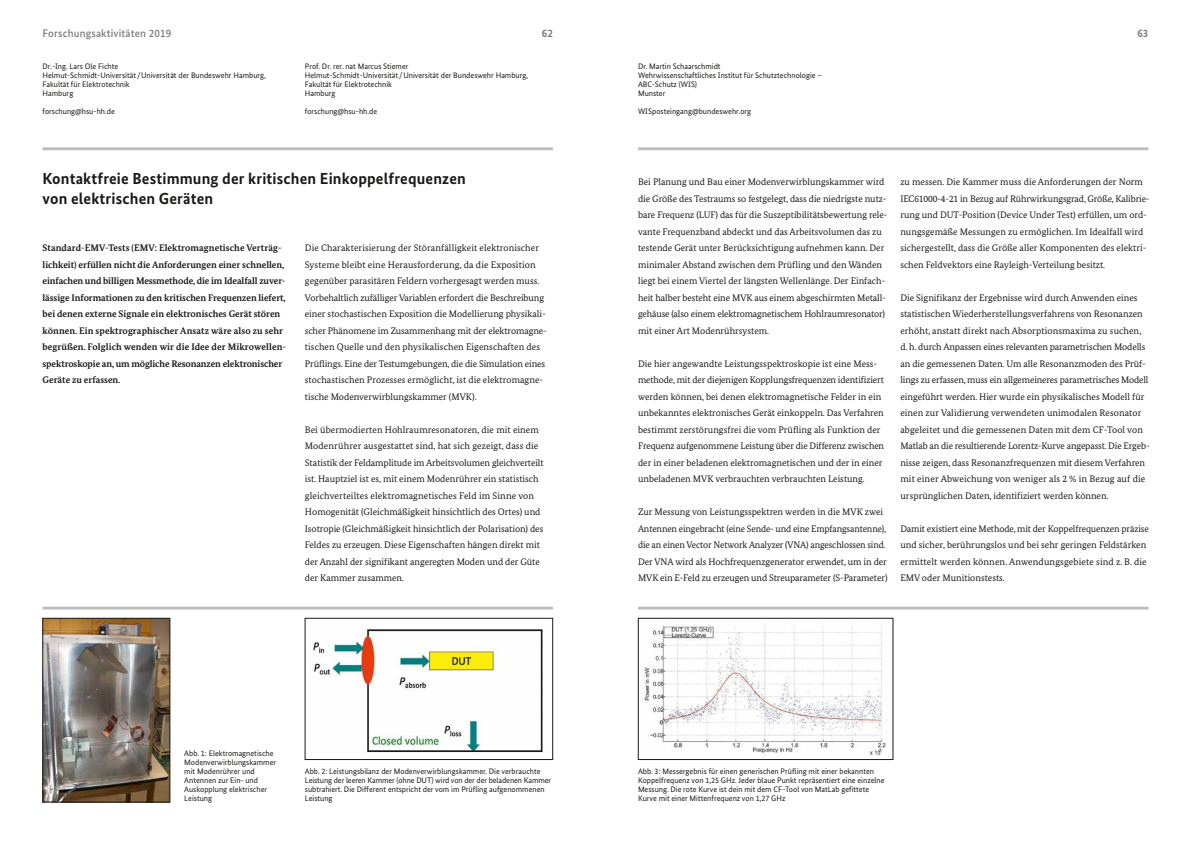
<style>
.page{position:relative;width:1191px;height:842px;background:#fff}
.page>*{position:absolute;margin:0;border:0;box-sizing:border-box;transform-origin:0 0}
._03_Head_Bundessans{font:700 16px/20px "Bundes Sans";letter-spacing:.01em;color:#1a1a18}
._01_Kapitel___Bundes{font:500 11px "Bundes Sans";letter-spacing:.015em;color:#7b7b7a}
._09_Pagina_Bundessan{font:700 11px "Bundes Sans";color:#7b7b7a}
._04_Copy_BundesSerif{font:9.5px/16.5px "Bundes Serif";color:#1a1a18}
._04_Einleitung_Bunde{font:700 9.5px/16.5px "Bundes Serif";color:#1a1a18}
._06_Bildunterschrift{font:8px/9px "Bundes Sans";color:#1a1a18}
._02_Autor_Bundes_nor{font:8px "Bundes Sans";color:#1a1a18}
.Autoren_8_9{font:8px "Bundes Sans";color:#1a1a18}
</style>
<div class="page">
<hr style="left:43px;top:147px;width:510px;height:3px;background:#bbbcbd">
<hr style="left:43px;top:607px;width:510px;height:2px;background:#bbbcbd">
<hr style="left:638px;top:607px;width:510px;height:2px;background:#bbbcbd">
<img style="left:45px;top:620px;width:123px;height:180px">
<div style="left:43px;top:618px;width:127px;height:184px;border:1px solid #1a1a18"></div>
<img style="left:313px;top:629px;width:230px;height:124px">
<div style="left:305px;top:618px;width:248px;height:142px;border:1px solid #1a1a18"></div>
<img style="left:644px;top:625px;width:243px;height:131px">
<div style="left:638px;top:618px;width:255px;height:142px;border:1px solid #1a1a18"></div>
<hr style="left:638px;top:147px;width:510px;height:3px;background:#bbbcbd">
<p class="_01_Kapitel___Bundes" style="left:43px;top:26px;width:130px">Forschungsaktivitäten 2019</p>
<p class="_09_Pagina_Bundessan" style="left:542px;top:26px;width:12px">62</p>
<p class="_09_Pagina_Bundessan" style="left:1137px;top:26px;width:12px">63</p>
<p class="_02_Autor_Bundes_nor" style="left:43px;top:61px;width:77px">Dr.-Ing. Lars Ole Fichte</p>
<p class="_02_Autor_Bundes_nor" style="left:43px;top:70px;width:225px">Helmut-Schmidt-Universität /Universität der Bundeswehr Hamburg,</p>
<p class="_02_Autor_Bundes_nor" style="left:43px;top:79px;width:89px">Fakultät für Elektrotechnik</p>
<p class="_02_Autor_Bundes_nor" style="left:43px;top:88px;width:32px">Hamburg</p>
<p class="_02_Autor_Bundes_nor" style="left:43px;top:106px;width:74px">forschung@hsu-hh.de</p>
<p class="_02_Autor_Bundes_nor" style="left:305px;top:61px;width:105px">Prof. Dr. rer. nat Marcus Stiemer</p>
<p class="_02_Autor_Bundes_nor" style="left:305px;top:70px;width:225px">Helmut-Schmidt-Universität /Universität der Bundeswehr Hamburg,</p>
<p class="_02_Autor_Bundes_nor" style="left:305px;top:79px;width:89px">Fakultät für Elektrotechnik</p>
<p class="_02_Autor_Bundes_nor" style="left:305px;top:88px;width:32px">Hamburg</p>
<p class="_02_Autor_Bundes_nor" style="left:305px;top:106px;width:74px">forschung@hsu-hh.de</p>
<p class="Autoren_8_9" style="left:638px;top:61px;width:84px">Dr. Martin Schaarschmidt</p>
<p class="Autoren_8_9" style="left:638px;top:70px;width:185px">Wehrwissenschaftliches Institut für Schutztechnologie –</p>
<p class="Autoren_8_9" style="left:638px;top:79px;width:61px">ABC-Schutz (WIS)</p>
<p class="_02_Autor_Bundes_nor" style="left:638px;top:88px;width:29px">Munster</p>
<p class="_02_Autor_Bundes_nor" style="left:638px;top:106px;width:115px">WISposteingang@bundeswehr.org</p>
<p class="_03_Head_Bundessans" style="left:43px;top:168px;width:425px">Kontaktfreie Bestimmung der kritischen Einkoppelfrequenzen von elektrischen Geräten</p>
<p class="_04_Einleitung_Bunde" style="left:43px;top:240px;width:245px">Standard-EMV-Tests (EMV: Elektromagnetische Verträg&shy;lichkeit) erfüllen nicht die Anforderungen einer schnellen, einfachen und billigen Messmethode, die im Idealfall zuver&shy;lässige Informationen zu den kritischen Frequenzen liefert, bei denen externe Signale ein elektronisches Gerät stören können. Ein spektrographischer Ansatz wäre also zu sehr begrüßen. Folglich wenden wir die Idee der Mikrowellen&shy;spektroskopie an, um mögliche Resonanzen elektronischer Geräte zu erfassen.</p>
<p class="_04_Copy_BundesSerif" style="left:305px;top:240px;width:242px">Die Charakterisierung der Störanfälligkeit elektronischer Systeme bleibt eine Herausforderung, da die Exposition gegenüber parasitären Feldern vorhergesagt werden muss.<br>Vorbehaltlich zufälliger Variablen erfordert die Beschreibung einer stochastischen Exposition die Modellierung physikali&shy;scher Phänomene im Zusammenhang mit der elektromagne&shy;tischen Quelle und den physikalischen Eigenschaften des Prüflings. Eine der Testumgebungen, die die Simulation eines stochastischen Prozesses ermöglicht, ist die elektromagne&shy;tische Modenverwirblungskammer (MVK).</p>
<p class="_04_Copy_BundesSerif" style="left:305px;top:421px;width:240px">Bei übermodierten Hohlraumresonatoren, die mit einem Modenrührer ausgestattet sind, hat sich gezeigt, dass die Statistik der Feldamplitude im Arbeitsvolumen gleichverteilt ist. Hauptziel ist es, mit einem Modenrührer ein statistisch gleichverteiltes elektromagnetisches Feld im Sinne von Homogenität (Gleichmäßigkeit hinsichtlich des Ortes) und Isotropie (Gleichmäßigkeit hinsichtlich der Polarisation) des Feldes zu erzeugen. Diese Eigenschaften hängen direkt mit der Anzahl der signifikant angeregten Moden und der Güte der Kammer zusammen.</p>
<p class="_04_Copy_BundesSerif" style="left:638px;top:173px;width:251px">Bei Planung und Bau einer Modenverwirblungskammer wird die Größe des Testraums so festgelegt, dass die niedrigste nutz&shy;bare Frequenz (LUF) das für die Suszeptibilitätsbewertung rele&shy;vante Frequenzband abdeckt und das Arbeitsvolumen das zu testende Gerät unter Berücksichtigung aufnehmen kann. Der minimaler Abstand zwischen dem Prüfling und den Wänden liegt bei einem Viertel der längsten Wellenlänge. Der Einfach&shy;heit halber besteht eine MVK aus einem abgeschirmten Metall&shy;gehäuse (also einem elektromagnetischem Hohlraumresonator) mit einer Art Modenrührsystem.</p>
<p class="_04_Copy_BundesSerif" style="left:638px;top:355px;width:248px">Die hier angewandte Leistungsspektroskopie ist eine Mess&shy;methode, mit der diejenigen Kopplungsfrequenzen identifiziert werden können, bei denen elektromagnetische Felder in ein unbekanntes elektronisches Gerät einkoppeln. Das Verfahren bestimmt zerstörungsfrei die vom Prüfling als Funktion der Frequenz aufgenommene Leistung über die Differenz zwischen der in einer beladenen elektromagnetischen und der in einer unbeladenen MVK verbrauchten verbrauchten Leistung.</p>
<p class="_04_Copy_BundesSerif" style="left:638px;top:503px;width:251px">Zur Messung von Leistungsspektren werden in die MVK zwei Antennen eingebracht (eine Sende- und eine Empfangsantenne), die an einen Vector Network Analyzer (VNA) angeschlossen sind.<br>Der VNA wird als Hochfrequenzgenerator erwendet, um in der MVK ein E-Feld zu erzeugen und Streuparameter (S-Parameter)</p>
<p class="_04_Copy_BundesSerif" style="left:900px;top:173px;width:251px">zu messen. Die Kammer muss die Anforderungen der Norm IEC61000-4-21 in Bezug auf Rührwirkungsgrad, Größe, Kalibrie&shy;rung und DUT-Position (Device Under Test) erfüllen, um ord&shy;nungsgemäße Messungen zu ermöglichen. Im Idealfall wird sichergestellt, dass die Größe aller Komponenten des elektri&shy;schen Feldvektors eine Rayleigh-Verteilung besitzt.</p>
<p class="_04_Copy_BundesSerif" style="left:900px;top:289px;width:251px">Die Signifikanz der Ergebnisse wird durch Anwenden eines statistischen Wiederherstellungsverfahrens von Resonanzen erhöht, anstatt direkt nach Absorptionsmaxima zu suchen, d. h. durch Anpassen eines relevanten parametrischen Modells an die gemessenen Daten. Um alle Resonanzmoden des Prüf&shy;lings zu erfassen, muss ein allgemeineres parametrisches Modell eingeführt werden. Hier wurde ein physikalisches Modell für einen zur Validierung verwendeten unimodalen Resonator abgeleitet und die gemessenen Daten mit dem CF-Tool von Matlab an die resultierende Lorentz-Kurve angepasst. Die Ergeb&shy;nisse zeigen, dass Resonanzfrequenzen mit diesem Verfahren mit einer Abweichung von weniger als 2 % in Bezug auf die ursprünglichen Daten, identifiziert werden können.</p>
<p class="_04_Copy_BundesSerif" style="left:900px;top:520px;width:250px">Damit existiert eine Methode, mit der Koppelfrequenzen präzise und sicher, berührungslos und bei sehr geringen Feldstärken ermittelt werden können. Anwendungsgebiete sind z. B. die EMV oder Munitionstests.</p>
<p class="_06_Bildunterschrift" style="left:184px;top:749px;width:91px">Abb. 1: Elektromagnetische</p>
<p class="_06_Bildunterschrift" style="left:184px;top:758px;width:93px">Modenverwirblungskammer</p>
<p class="_06_Bildunterschrift" style="left:184px;top:767px;width:72px">mit Modenrührer und</p>
<p class="_06_Bildunterschrift" style="left:184px;top:776px;width:75px">Antennen zur Ein- und</p>
<p class="_06_Bildunterschrift" style="left:184px;top:785px;width:84px">Auskopplung elektrischer</p>
<p class="_06_Bildunterschrift" style="left:184px;top:794px;width:29px">Leistung</p>
<p class="_06_Bildunterschrift" style="left:305px;top:767px;width:248px">Abb. 2: Leistungsbilanz der Modenverwirblungskammer. Die verbrauchte Leistung der leeren Kammer (ohne DUT) wird von der der beladenen Kammer subtrahiert. Die Different entspricht der vom im Prüfling aufgenommenen Leistung</p>
<p class="_06_Bildunterschrift" style="left:638px;top:767px;width:237px">Abb. 3: Messergebnis für einen generischen Prüfling mit einer bekannten</p>
<p class="_06_Bildunterschrift" style="left:638px;top:776px;width:248px">Koppelfrequenz von 1,25 GHz. Jeder blaue Punkt repräsentiert eine einzelne</p>
<p class="_06_Bildunterschrift" style="left:638px;top:785px;width:233px">Messung. Die rote Kurve ist dein mit dem CF-Tool von MatLab gefittete</p>
<p class="_06_Bildunterschrift" style="left:638px;top:794px;width:149px">Kurve mit einer Mittenfrequenz von 1,27 GHz</p>
</div>
